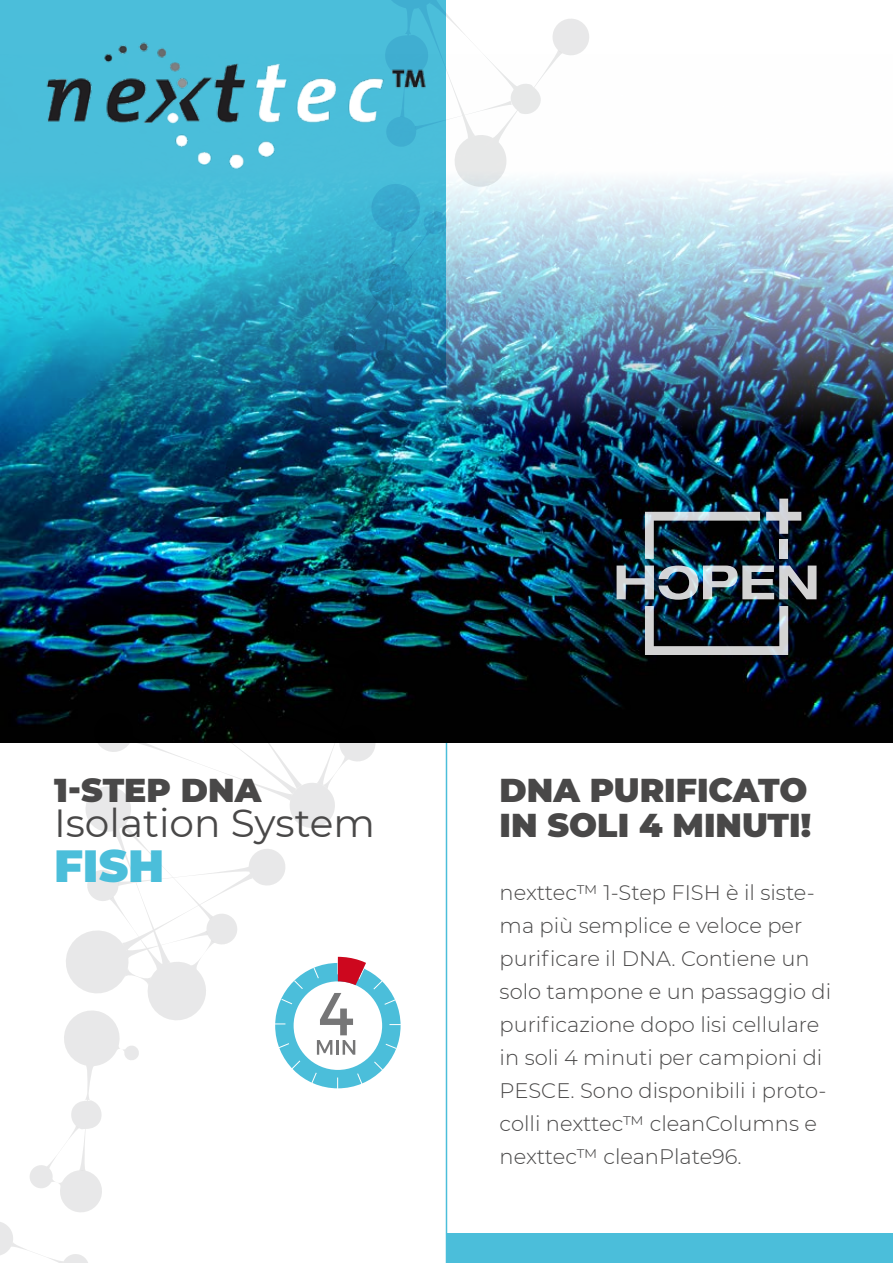
<style>
.page{position:relative;width:893px;height:1263px;background:#fff}
.page>*{position:absolute;margin:0;border:0;box-sizing:border-box;transform-origin:0 0}
.t1{font:900 45px "Montserrat";color:#4bbeda}
.t2{font:39.15px "Montserrat";color:#494848}
.t3{font:900 33px/35.5px "Montserrat";color:#494848}
.t4{font:300 21px/33px "Montserrat";color:#494848}
</style>
<div class="page">
<div style="left:447px;top:1233px;width:446px;height:30px;background:#4bbeda"></div>
<svg style="left:275px;top:957px;width:126px;height:132px"></svg>
<hr style="left:446px;top:742px;width:1px;height:521px;background:#4bbeda">
<img style="left:0;top:54px;width:893px;height:688px">
<img style="left:645px;top:606px;width:143px;height:49px">
<img style="left:617px;top:565px;width:199px;height:35px">
<img style="left:645px;top:512px;width:115px;height:47px">
<svg style="left:766px;top:499px;width:35px;height:35px"></svg>
<div style="left:779px;top:539px;width:9px;height:20px;background:#d3d6da"></div>
<svg style="left:0;top:1222px;width:88px;height:41px"></svg>
<svg style="left:94px;top:582px;width:286px;height:246px"></svg>
<img style="left:183px;top:396px;width:227px;height:214px">
<img style="left:334px;top:0;width:255px;height:373px">
<svg style="left:66px;top:786px;width:219px;height:234px"></svg>
<svg style="left:206px;top:914px;width:31px;height:30px"></svg>
<svg style="left:30px;top:1010px;width:109px;height:202px"></svg>
<img style="left:10px;top:11px;width:446px;height:177px">
<h3 class="t3" style="left:54px;top:770px;width:209px">1-STEP DNA</h3>
<h2 class="t2" style="left:54px;top:796px;width:323px">Isolation System</h2>
<h1 class="t1" style="left:54px;top:832px;width:112px">FISH</h1>
<h3 class="t3" style="left:500px;top:770px;width:313px">DNA PURIFICATO<br>IN SOLI 4 MINUTI!</h3>
<p class="t4" style="left:500px;top:876px;width:333px">nexttec™ 1-Step FISH è il siste&shy;ma più semplice e veloce per purificare il DNA. Contiene un solo tampone e un passaggio di purificazione dopo lisi cellulare in soli 4 minuti per campioni di<br>PESCE. Sono disponibili i proto&shy;colli nexttec™ cleanColumns e nexttec™ cleanPlate96.</p>
</div>
